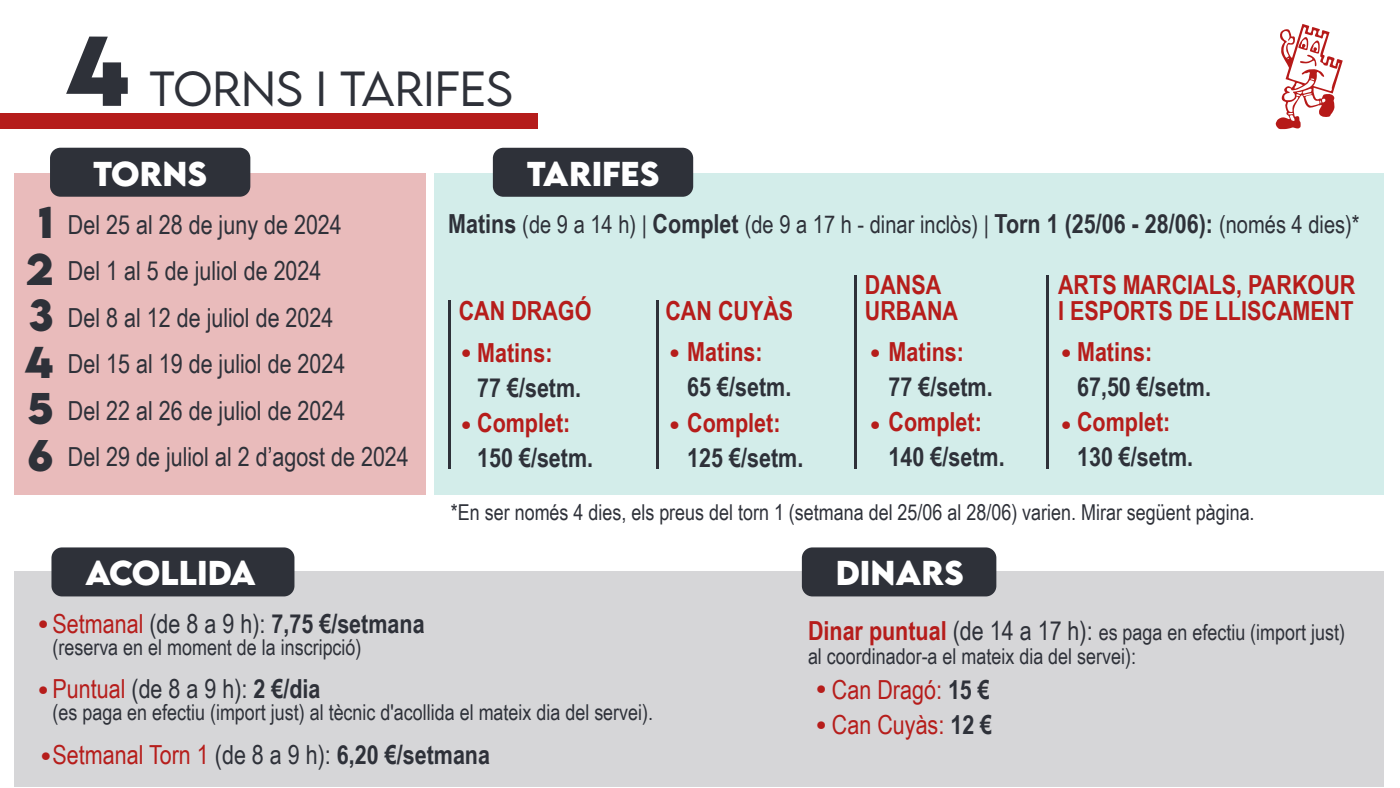
<style>
.page{position:relative;width:1400px;height:788px;background:#fff}
.page>*{position:absolute;margin:0;border:0;box-sizing:border-box;transform-origin:0 0}
.t1{font:46.38px/65.8px "LEMONMILK";color:#b61d1b}
.t2{font:300 43.75px "LEMONMILK";color:#2e3139}
.t3{font:700 39.38px "LEMONMILK";color:#2e3139}
.t4{font:700 30.62px "LEMONMILK";color:#fff}
.t5{font:26.25px/46.6px "Arial Narrow";color:#2e3139}
.t6{font:700 26.25px/26.2px "Arial Narrow";color:#b61d1b}
.t7{font:700 26.25px "Arial Narrow";color:#2e3139}
.t8{font:26.25px/35px "Arial Narrow";color:#b61d1b}
.t9{font:24.5px "Arial Narrow";color:#2e3139}
.t10{font:21.88px/23.6px "Arial Narrow";color:#2e3139}
.s1{font-weight:700;font-size:87.5px}
.s2{font-family:"LEMONMILK";font-weight:700;font-size:39.38px}
.s3{font-weight:700;font-size:26.25px}
.s4{font-weight:400;color:#b61d1b}
.s5{font-weight:400}
.s6{color:#b61d1b}
.s7{font-weight:700}
.s8{color:#2e3139}
.s9{font-weight:700;color:#2e3139}
.s10{font-weight:700;font-size:26.25px;color:#b61d1b}
.s11{font-size:26.25px}
</style>
<div class="page">
<div style="left:14px;top:571px;width:1370px;height:215px;background:#d6d6d8"></div>
<div style="left:434px;top:173px;width:950px;height:322px;background:#d3edea"></div>
<div style="left:14px;top:173px;width:412px;height:322px;background:#e9bbbb"></div>
<svg style="left:1276px;top:24px;width:67px;height:105px"></svg>
<div style="left:0;top:114px;width:537px;height:15px;background:#b51c1b"></div>
<div style="left:50px;top:148px;width:200px;height:49px;background:#2e3139;border-radius:10px"></div>
<div style="left:493px;top:148px;width:200px;height:49px;background:#2e3139;border-radius:10px"></div>
<hr style="left:1046px;top:275px;width:3px;height:193px;background:#2e3139">
<div style="left:51px;top:547px;width:243px;height:49px;background:#2e3139;border-radius:10px"></div>
<div style="left:802px;top:547px;width:194px;height:49px;background:#2e3139;border-radius:10px"></div>
<hr style="left:854px;top:275px;width:3px;height:193px;background:#2e3139">
<hr style="left:656px;top:299px;width:3px;height:169px;background:#2e3139">
<hr style="left:448px;top:299px;width:3px;height:169px;background:#2e3139">
<h2 class="t2" style="left:65px;top:60px;width:449px"><span class="s1">4</span> TORNS I TARIFES</h2>
<h3 class="t4" style="left:93px;top:153px;width:115px">TORNS</h3>
<h3 class="t4" style="left:527px;top:153px;width:134px">TARIFES</h3>
<h3 class="t3" style="left:38px;top:196px;width:17px">1</h3>
<h3 class="t3" style="left:26px;top:242px;width:29px">2</h3>
<h3 class="t3" style="left:28px;top:289px;width:27px">3</h3>
<h3 class="t3" style="left:25px;top:335px;width:30px">4</h3>
<h3 class="t3" style="left:27px;top:382px;width:28px">5</h3>
<p class="t5" style="left:68px;top:200px;width:279px">Del 25 al 28 de juny de 2024<br>Del 1 al 5 de juliol de 2024<br>Del 8 al 12 de juliol de 2024<br>Del 15 al 19 de juliol de 2024<br>Del 22 al 26 de juliol de 2024</p>
<p class="t5" style="left:27px;top:432px;width:383px"><span class="s2">6</span> Del 29 de juliol al 2 d’agost de 2024</p>
<p class="t9" style="left:448px;top:206px;width:913px"><span class="s3">Matins</span> (de 9 a 14 h) | <span class="s3">Complet</span> (de 9 a 17 h - dinar inclòs) | <span class="s3">Torn 1 (25/06 - 28/06):</span> (només 4 dies)*</p>
<p class="t6" style="left:459px;top:296px;width:134px">CAN DRAGÓ</p>
<p class="t6" style="left:665px;top:296px;width:129px">CAN CUYÀS</p>
<p class="t6" style="left:477px;top:338px;width:77px">Matins:</p>
<p class="t7" style="left:477px;top:367px;width:106px">77 €/setm.</p>
<p class="t6" style="left:477px;top:408px;width:95px">Complet:</p>
<p class="t7" style="left:477px;top:437px;width:118px">150 €/setm.</p>
<h1 class="t1" style="left:460px;top:320px;width:14px">·</h1>
<h1 class="t1" style="left:460px;top:391px;width:14px">·</h1>
<h1 class="t1" style="left:668px;top:320px;width:14px">·</h1>
<h1 class="t1" style="left:668px;top:391px;width:14px">·</h1>
<p class="t6" style="left:687px;top:338px;width:77px">Matins:</p>
<p class="t7" style="left:687px;top:367px;width:106px">65 €/setm.</p>
<p class="t6" style="left:687px;top:408px;width:95px">Complet:</p>
<p class="t7" style="left:687px;top:437px;width:118px">125 €/setm.</p>
<p class="t6" style="left:865px;top:270px;width:95px">DANSA<br>URBANA</p>
<p class="t6" style="left:889px;top:338px;width:77px">Matins:</p>
<p class="t7" style="left:889px;top:367px;width:106px">77 €/setm.</p>
<p class="t6" style="left:889px;top:408px;width:95px">Complet:</p>
<p class="t7" style="left:889px;top:437px;width:118px">140 €/setm.</p>
<h1 class="t1" style="left:869px;top:320px;width:14px">·</h1>
<h1 class="t1" style="left:869px;top:391px;width:14px">·</h1>
<p class="t6" style="left:1058px;top:270px;width:299px">ARTS MARCIALS, PARKOUR<br>I ESPORTS DE LLISCAMENT</p>
<p class="t6" style="left:1077px;top:338px;width:77px">Matins:</p>
<p class="t7" style="left:1077px;top:367px;width:136px">67,50 €/setm.</p>
<p class="t6" style="left:1077px;top:408px;width:95px">Complet:</p>
<p class="t7" style="left:1077px;top:437px;width:118px">130 €/setm.</p>
<h1 class="t1" style="left:1060px;top:320px;width:14px">·</h1>
<h1 class="t1" style="left:1060px;top:391px;width:14px">·</h1>
<p class="t10" style="left:451px;top:499px;width:805px">*En ser només 4 dies, els preus del torn 1 (setmana del 25/06 al 28/06) varien. Mirar següent pàgina.</p>
<h3 class="t4" style="left:85px;top:552px;width:172px">ACOLLIDA</h3>
<h3 class="t4" style="left:836px;top:552px;width:130px">DINARS</h3>
<p class="t7" style="left:53px;top:603px;width:374px"><span class="s4">Setmanal</span> <span class="s5">(de 8 a 9 h):</span> 7,75 €/setmana</p>
<p class="t10" style="left:53px;top:634px;width:311px">(reserva en el moment de la inscripció)</p>
<p class="t5" style="left:53px;top:665px;width:270px"><span class="s6">Puntual</span> (de 8 a 9 h): <span class="s7">2 €/dia</span></p>
<p class="t10" style="left:53px;top:700px;width:602px">(es paga en efectiu (import just) al tècnic d'acollida el mateix dia del servei).</p>
<p class="t8" style="left:53px;top:736px;width:439px">Setmanal Torn 1 <span class="s8">(de 8 a 9 h):</span> <span class="s9">6,20 €/setmana</span></p>
<h1 class="t1" style="left:37px;top:591px;width:14px">· ·</h1>
<h1 class="t1" style="left:39px;top:722px;width:14px">·</h1>
<p class="t10" style="left:808px;top:619px;width:538px"><span class="s10">Dinar puntual</span> <span class="s11">(de 14 a 17 h):</span> es paga en efectiu (import just) al coordinador-a el mateix dia del servei):</p>
<p class="t8" style="left:832px;top:670px;width:162px">Can Dragó: <span class="s9">15 €<br></span>Can Cuyàs: <span class="s9">12 €</span></p>
<h1 class="t1" style="left:815px;top:670px;width:14px;line-height:36.1px">· ·</h1>
</div>
